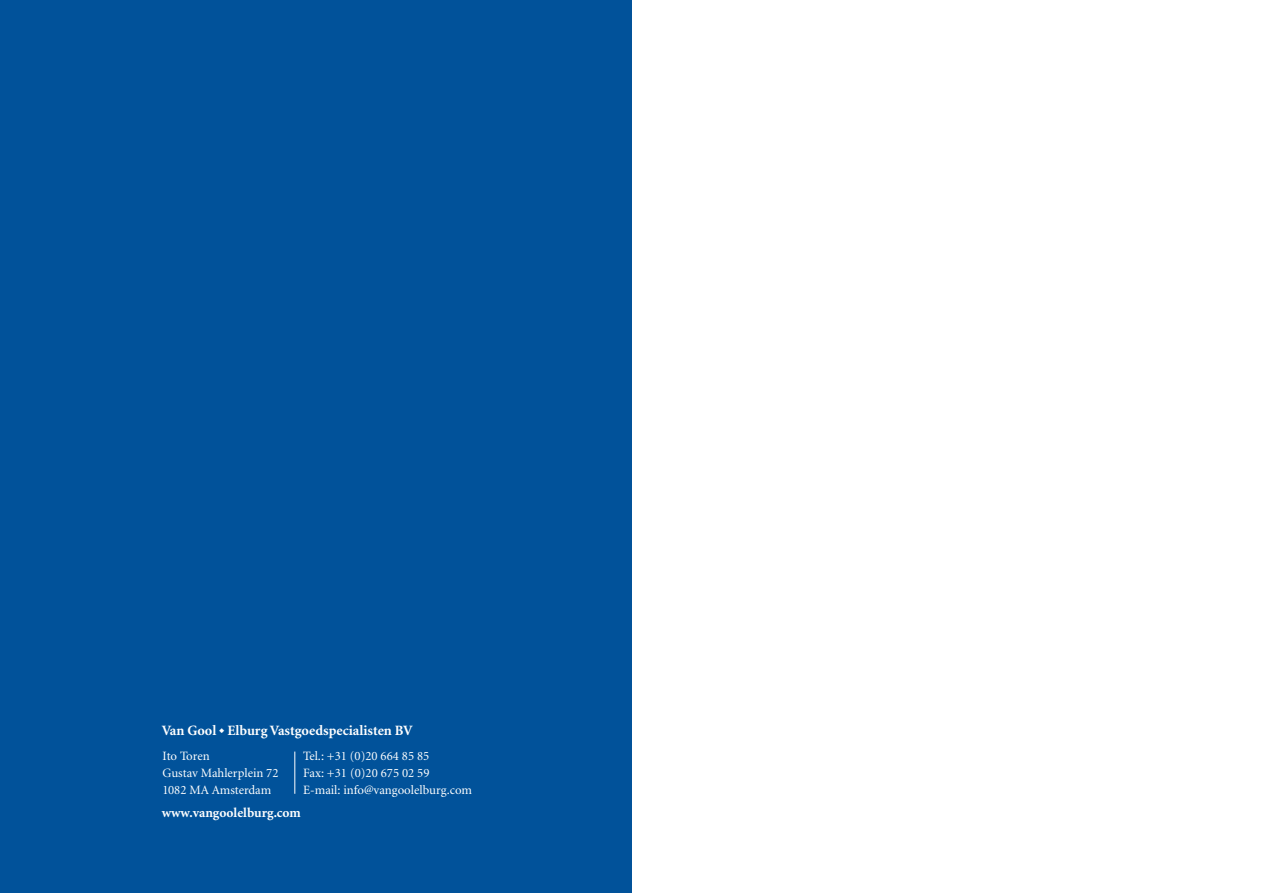
<style>
.page{position:relative;width:1263px;height:893px;background:#fff}
.page>*{position:absolute;margin:0;border:0;box-sizing:border-box;transform-origin:0 0}
.t1{font:700 14.25px "Minion";color:#fff}
.t2{font:700 13.5px "Minion";color:#fff}
.t3{font:12.75px/17px "Minion";color:#fff}
</style>
<div class="page">
<div style="left:0;top:0;width:631px;height:893px;background:#01529a"></div>
<hr style="left:295px;top:751px;width:1px;height:43px;background:#fff">
<p class="t1" style="left:162px;top:724px;width:253px">Van Gool ◆ Elburg Vastgoedspecialisten BV</p>
<p class="t3" style="left:163px;top:748px;width:117px">Ito Toren<br>Gustav Mahlerplein 72<br>1082 MA Amsterdam</p>
<p class="t3" style="left:303px;top:748px;width:170px">Tel.: +31 (0)20 664 85 85<br>Fax: +31 (0)20 675 02 59<br>E-mail: info@vangoolelburg.com</p>
<p class="t2" style="left:162px;top:808px;width:141px">www.vangoolelburg.com</p>
</div>
